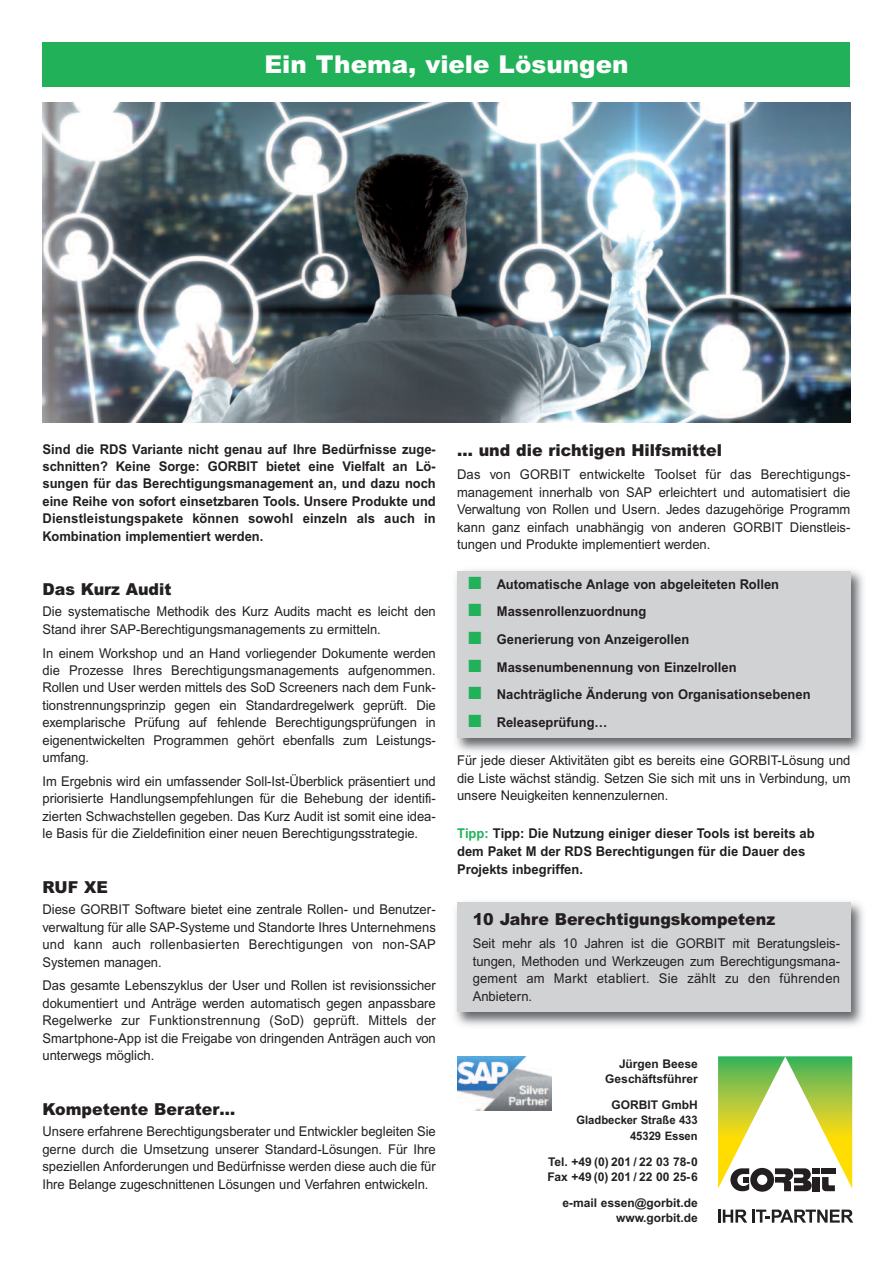
<style>
.page{position:relative;width:893px;height:1263px;background:#fff}
.page>*{position:absolute;margin:0;border:0;box-sizing:border-box;transform-origin:0 0}
.t1{font:900 24.6px "Arial";color:#fff}
.t2{font:900 16.5px "Arial";color:#231f20;scale:.96 1}
.t3{font:13.5px/17.4px "Arial";color:#231f20;text-align:justify;scale:.96 1}
.t4{font:700 13.5px/17.4px "Arial";color:#231f20;scale:.96 1}
.t5{font:700 12px/15.3px "Arial";color:#231f20;text-align:right}
.t6{font:700 11.7px/15.3px "Arial";color:#231f20;text-align:right;scale:.96 1}
.s1{font-family:"The Sans Expert";font-weight:400;font-size:18px;color:#21b259}
.s2{color:#21b259}
</style>
<div class="page">
<img style="left:455px;top:570px;width:408px;height:182px">
<div style="left:457px;top:571px;width:393px;height:167px;background:#d1d2d4"></div>
<img style="left:455px;top:902px;width:408px;height:124px">
<div style="left:457px;top:902px;width:393px;height:110px;background:#d1d2d4"></div>
<img style="left:43px;top:102px;width:807px;height:321px">
<div style="left:43px;top:43px;width:807px;height:44px;background:#21b259"></div>
<svg style="left:718px;top:1056px;width:135px;height:136px"></svg>
<svg style="left:718px;top:1209px;width:135px;height:13px"></svg>
<img style="left:457px;top:1057px;width:95px;height:53px">
<h1 class="t1" style="left:264px;top:55px;width:365px">Ein Thema, viele Lösungen</h1>
<p class="t4" style="left:43px;top:441px;width:411px;text-align:justify">Sind die RDS Variante nicht genau auf Ihre Bedürfnisse zuge&shy;schnitten? Keine Sorge: GORBIT bietet eine Vielfalt an Lö&shy;sungen für das Berechtigungsmanagement an, und dazu noch eine Reihe von sofort einsetzbaren Tools. Unsere Produkte und Dienstleistungspakete können sowohl einzeln als auch in Kombination implementiert werden.</p>
<p class="t2" style="left:43px;top:583px;width:136px">Das Kurz Audit</p>
<p class="t3" style="left:43px;top:604px;width:411px">Die systematische Methodik des Kurz Audits macht es leicht den<br>Stand ihrer SAP-Berechtigungsmanagements zu ermitteln.</p>
<p class="t3" style="left:43px;top:645px;width:411px">In einem Workshop und an Hand vorliegender Dokumente werden die Prozesse Ihres Berechtigungsmanagements aufgenommen.<br>Rollen und User werden mittels des SoD Screeners nach dem Funk&shy;tionstrennungsprinzip gegen ein Standardregelwerk geprüft. Die exemplarische Prüfung auf fehlende Berechtigungsprüfungen in eigenentwickelten Programmen gehört ebenfalls zum Leistungs&shy;umfang.</p>
<p class="t3" style="left:43px;top:773px;width:411px">Im Ergebnis wird ein umfassender Soll-Ist-Überblick präsentiert und priorisierte Handlungsempfehlungen für die Behebung der identifi&shy;zierten Schwachstellen gegeben. Das Kurz Audit ist somit eine idea&shy;le Basis für die Zieldefinition einer neuen Berechtigungsstrategie.</p>
<p class="t2" style="left:43px;top:881px;width:70px">RUF XE</p>
<p class="t3" style="left:43px;top:902px;width:411px">Diese GORBIT Software bietet eine zentrale Rollen- und Benutzer&shy;verwaltung für alle SAP-Systeme und Standorte Ihres Unternehmens und kann auch rollenbasierten Berechtigungen von non-SAP Systemen managen.</p>
<p class="t3" style="left:43px;top:978px;width:411px">Das gesamte Lebenszyklus der User und Rollen ist revisionssicher dokumentiert und Anträge werden automatisch gegen anpassbare Regelwerke zur Funktionstrennung (SoD) geprüft. Mittels der Smartphone-App ist die Freigabe von dringenden Anträgen auch von unterwegs möglich.</p>
<p class="t2" style="left:43px;top:1103px;width:202px">Kompetente Berater…</p>
<p class="t3" style="left:43px;top:1124px;width:411px">Unsere erfahrene Berechtigungsberater und Entwickler begleiten Sie gerne durch die Umsetzung unserer Standard-Lösungen. Für Ihre speziellen Anforderungen und Bedürfnisse werden diese auch die für Ihre Belange zugeschnittenen Lösungen und Verfahren entwickeln.</p>
<p class="t2" style="left:457px;top:444px;width:277px">… und die richtigen Hilfsmittel</p>
<p class="t3" style="left:457px;top:467px;width:411px">Das von GORBIT entwickelte Toolset für das Berechtigungs&shy;management innerhalb von SAP erleichtert und automatisiert die Verwaltung von Rollen und Usern. Jedes dazugehörige Programm kann ganz einfach unabhängig von anderen GORBIT Dienstleis&shy;tungen und Produkte implementiert werden.</p>
<p class="t4" style="left:467px;top:571px;width:359px;line-height:27.6px"><span class="s1">ó</span> Automatische Anlage von abgeleiteten Rollen<br><span class="s1">ó</span> Massenrollenzuordnung<br><span class="s1">ó</span> Generierung von Anzeigerollen<br><span class="s1">ó</span> Massenumbenennung von Einzelrollen<br><span class="s1">ó</span> Nachträgliche Änderung von Organisationsebenen <span class="s1">ó</span> Releaseprüfung…</p>
<p class="t3" style="left:457px;top:753px;width:411px">Für jede dieser Aktivitäten gibt es bereits eine GORBIT-Lösung und die Liste wächst ständig. Setzen Sie sich mit uns in Verbindung, um unsere Neuigkeiten kennenzulernen.</p>
<p class="t4" style="left:457px;top:826px;width:374px;line-height:18px"><span class="s2">Tipp:</span> Tipp: Die Nutzung einiger dieser Tools ist bereits ab dem Paket M der RDS Berechtigungen für die Dauer des<br>Projekts inbegriffen.</p>
<p class="t2" style="left:473px;top:913px;width:317px">10 Jahre Berechtigungskompetenz</p>
<p class="t3" style="left:473px;top:936px;width:384px">Seit mehr als 10 Jahren ist die GORBIT mit Beratungsleis&shy;tungen, Methoden und Werkzeugen zum Berechtigungsmana&shy;gement am Markt etabliert. Sie zählt zu den führenden Anbietern.</p>
<p class="t5" style="left:605px;top:1057px;width:94px">Jürgen Beese<br>Geschäftsführer</p>
<p class="t5" style="left:611px;top:1098px;width:88px">GORBIT GmbH</p>
<p class="t6" style="left:576px;top:1113px;width:128px">Gladbecker Straße 433<br>45329 Essen</p>
<p class="t5" style="left:547px;top:1155px;width:152px;text-align:left">Tel. +49 (0) 201 / 22 03 78-0<br>Fax +49 (0) 201 / 22 00 25-6</p>
<p class="t5" style="left:562px;top:1196px;width:137px">e-mail essen@gorbit.de www.gorbit.de</p>
</div>
